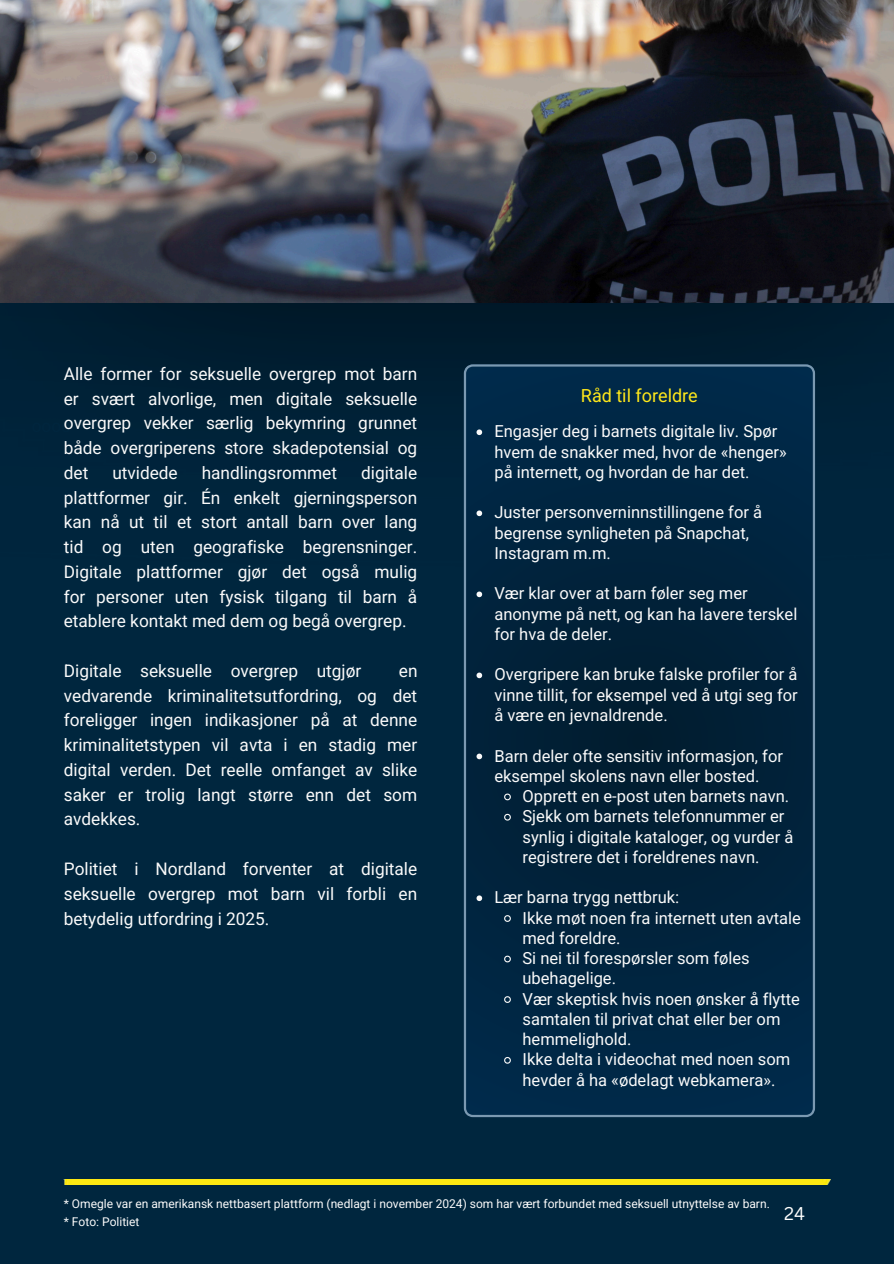
<style>
.page{position:relative;width:894px;height:1264px;background:#fff}
.page>*{position:absolute;margin:0;border:0;box-sizing:border-box;transform-origin:0 0}
.t1{font:18px "Roboto";color:#fee71a}
.t2{font:18px "Canva Sans";color:#fffffe}
.t3{font:17.25px/24.8px "Roboto";color:#fafafa;text-align:justify}
.t4{font:16.5px/20.2px "Roboto";color:#fafafa}
.t5{font:12px "Roboto";color:#fafafa}
</style>
<div class="page">
<div style="left:0;top:0;width:893px;height:1263px;background:#00263e"></div>
<img style="left:0;top:303px;width:893px;height:183px">
<div style="left:64px;top:1179px;width:766px;height:5px;background:#fee812"></div>
<img style="left:0;top:0;width:893px;height:303px">
<svg style="left:463px;top:364px;width:351px;height:753px"></svg>
<svg style="left:476px;top:429px;width:6px;height:6px"></svg>
<svg style="left:476px;top:510px;width:6px;height:6px"></svg>
<svg style="left:476px;top:591px;width:6px;height:6px"></svg>
<svg style="left:476px;top:672px;width:6px;height:6px"></svg>
<svg style="left:476px;top:753px;width:6px;height:6px"></svg>
<svg style="left:503px;top:792px;width:8px;height:9px"></svg>
<svg style="left:503px;top:813px;width:8px;height:8px"></svg>
<svg style="left:476px;top:895px;width:6px;height:6px"></svg>
<svg style="left:503px;top:914px;width:8px;height:8px"></svg>
<svg style="left:503px;top:954px;width:8px;height:9px"></svg>
<svg style="left:503px;top:995px;width:8px;height:8px"></svg>
<svg style="left:503px;top:1056px;width:8px;height:8px"></svg>
<p class="t3" style="left:64px;top:361px;width:355px">Alle former for seksuelle overgrep mot barn er svært alvorlige, men digitale seksuelle overgrep vekker særlig bekymring grunnet både overgriperens store skadepotensial og det</p>
<p class="t3" style="left:64px;top:460px;width:355px;text-indent:297px">digitale plattformer gir. Én enkelt gjerningsperson kan nå ut til et stort antall barn over lang tid og uten geografiske begrensninger.<br>Digitale plattformer gjør det også mulig for personer uten fysisk tilgang til barn å etablere kontakt med dem og begå overgrep.</p>
<p class="t3" style="left:64px;top:658px;width:299px">Digitale seksuelle overgrep utgjør</p>
<p class="t3" style="left:112px;top:460px;width:67px">utvidede</p>
<p class="t3" style="left:202px;top:460px;width:137px">handlingsrommet</p>
<p class="t3" style="left:64px;top:658px;width:355px;text-indent:335px">en vedvarende kriminalitetsutfordring, og det foreligger ingen indikasjoner på at denne kriminalitetstypen vil avta i en stadig mer digital verden. Det reelle omfanget av slike saker er trolig langt større enn det som avdekkes.</p>
<p class="t3" style="left:64px;top:856px;width:355px">Politiet i Nordland forventer at digitale seksuelle overgrep mot barn vil forbli en betydelig utfordring i 2025.</p>
<p class="t1" style="left:580px;top:385px;width:118px">Råd til foreldre</p>
<h1 class="t4" style="left:494px;top:421px;width:294px">Engasjer deg i barnets digitale liv. Spør hvem de snakker med, hvor de «henger» på internett, og hvordan de har det.</h1>
<p class="t4" style="left:494px;top:502px;width:269px">Juster personverninnstillingene for å begrense synligheten på Snapchat,<br>Instagram m.m.</p>
<h1 class="t4" style="left:494px;top:583px;width:304px">Vær klar over at barn føler seg mer anonyme på nett, og kan ha lavere terskel for hva de deler.</h1>
<h1 class="t4" style="left:494px;top:664px;width:305px;text-align:justify">Overgripere kan bruke falske profiler for å vinne tillit, for eksempel ved å utgi seg for å være en jevnaldrende.</h1>
<h1 class="t4" style="left:494px;top:745px;width:290px">Barn deler ofte sensitiv informasjon, for eksempel skolens navn eller bosted.</h1>
<h1 class="t4" style="left:522px;top:786px;width:268px">Opprett en e-post uten barnets navn.</h1>
<p class="t4" style="left:522px;top:806px;width:272px">Sjekk om barnets telefonnummer er synlig i digitale kataloger, og vurder å registrere det i foreldrenes navn.</p>
<p class="t4" style="left:494px;top:887px;width:186px">Lær barna trygg nettbruk:</p>
<p class="t4" style="left:522px;top:907px;width:280px">Ikke møt noen fra internett uten avtale med foreldre.</p>
<p class="t4" style="left:522px;top:948px;width:229px">Si nei til forespørsler som føles ubehagelige.</p>
<p class="t4" style="left:522px;top:988px;width:279px">Vær skeptisk hvis noen ønsker å flytte samtalen til privat chat eller ber om hemmelighold.</p>
<p class="t4" style="left:522px;top:1049px;width:269px">Ikke delta i videochat med noen som hevder å ha «ødelagt webkamera».</p>
<p class="t5" style="left:64px;top:1197px;width:707px">* Omegle var en amerikansk nettbasert plattform (nedlagt i november 2024) som har vært forbundet med seksuell utnyttelse av barn.</p>
<p class="t5" style="left:64px;top:1215px;width:77px">* Foto: Politiet</p>
<p class="t2" style="left:784px;top:1200px;width:22px">24</p>
</div>
